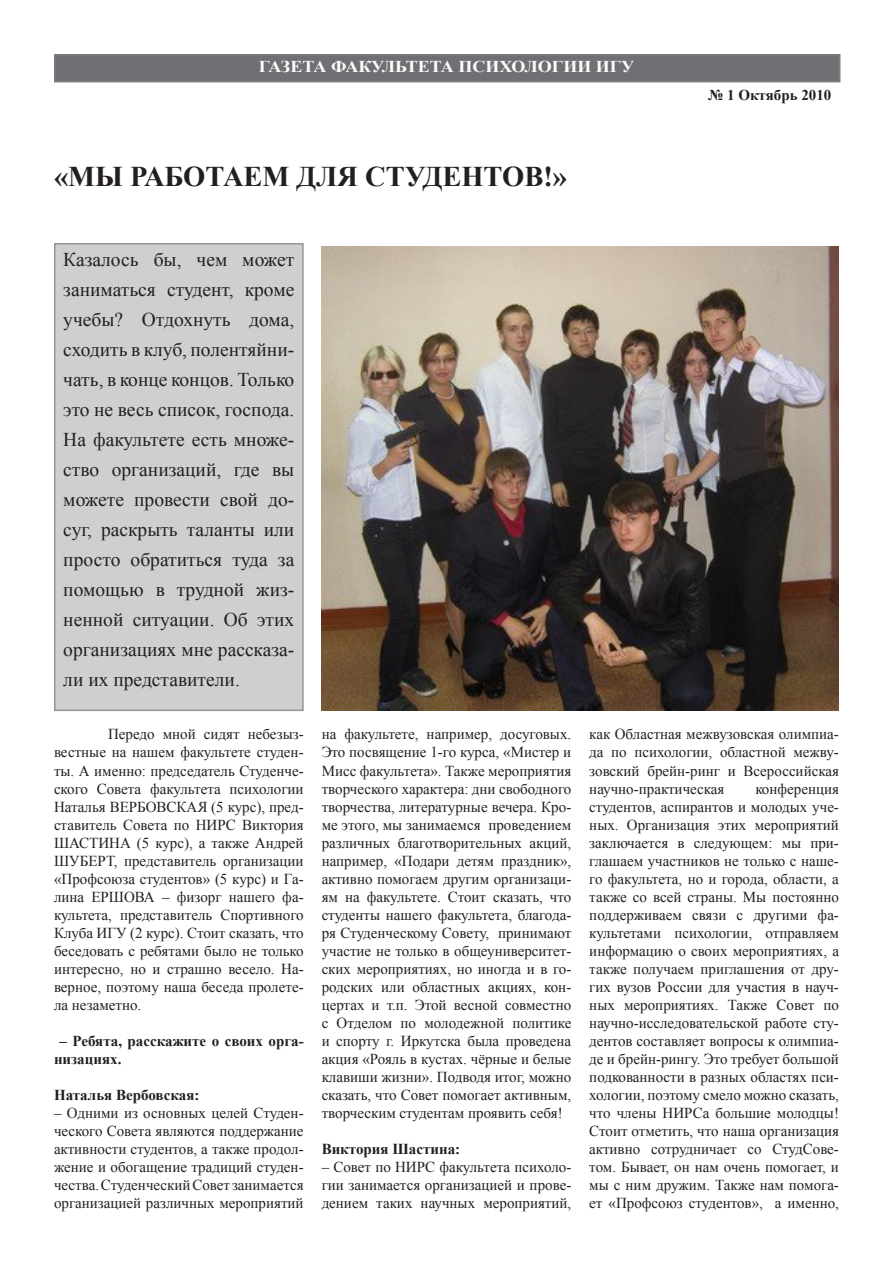
<style>
.page{position:relative;width:893px;height:1263px;background:#fff}
.page>*{position:absolute;margin:0;border:0;box-sizing:border-box;transform-origin:0 0}
.Заголовки{font:700 28.5px "Times New Roman";color:#231f20}
.Paragraph_Style_2{font:19.5px/30px "Times New Roman";color:#231f20;text-align:justify}
.t1{font:700 16.5px "Times New Roman";color:#fcfcfc;scale:1.09 1}
.Paragraph_Style_2-2{font:15.15px/18px "Times New Roman";color:#231f20;text-align:justify}
.Paragraph_Style_3{font:700 15.15px/18px "Times New Roman";color:#231f20}
.t2{font:700 15px "Times New Roman";color:#231f20}
</style>
<div class="page">
<div style="left:54px;top:54px;width:786px;height:28px;background:#6f7073;border:2px solid #7b7d80"></div>
<div style="left:54px;top:243px;width:250px;height:468px;background:#cecfd1;border:2px solid #939598"></div>
<img style="left:322px;top:246px;width:517px;height:465px">
<p class="t1" style="left:259px;top:55px;width:346px">ГАЗЕТА ФАКУЛЬТЕТА ПСИХОЛОГИИ ИГУ</p>
<p class="Заголовки" style="left:54px;top:157px;width:515px">«МЫ РАБОТАЕМ ДЛЯ СТУДЕНТОВ!»</p>
<p class="Paragraph_Style_2" style="left:63px;top:244px;width:233px">Казалось бы, чем может заниматься студент, кроме учебы? Отдохнуть дома, сходить в клуб, полентяйни&shy;чать, в конце концов. Только это не весь список, господа.<br>На факультете есть множе&shy;ство организаций, где вы можете провести свой до&shy;суг, раскрыть таланты или просто обратиться туда за помощью в трудной жиз&shy;ненной ситуации. Об этих организациях мне рассказа&shy;ли их представители.</p>
<p class="t2" style="left:708px;top:85px;width:125px">№ 1 Октябрь 2010</p>
<p class="Paragraph_Style_2-2" style="left:54px;top:725px;width:251px;text-indent:54px">Передо мной сидят небезыз&shy;вестные на нашем факультете студен&shy;ты. А именно: председатель Студенче&shy;ского Совета факультета психологии Наталья ВЕРБОВСКАЯ (5 курс), пред&shy;ставитель Совета по НИРС Виктория ШАСТИНА (5 курс), а также Андрей ШУБЕРТ, представитель организации «Профсоюза студентов» (5 курс) и Га&shy;лина ЕРШОВА – физорг нашего фа&shy;культета, представитель Спортивного Клуба ИГУ (2 курс). Стоит сказать, что беседовать с ребятами было не только интересно, но и страшно весело. На&shy;верное, поэтому наша беседа пролете&shy;ла незаметно.</p>
<p class="Paragraph_Style_3" style="left:54px;top:1031px;width:251px;text-indent:5px">– Ребята, расскажите о своих орга&shy;низациях.</p>
<p class="Paragraph_Style_3" style="left:54px;top:1085px;width:147px">Наталья Вербовская:</p>
<p class="Paragraph_Style_2-2" style="left:54px;top:1103px;width:251px">– Одними из основных целей Студен&shy;ческого Совета являются поддержание активности студентов, а также продол&shy;жение и обогащение традиций студен&shy;чества. Студенческий Совет занимается организацией различных мероприятий</p>
<p class="Paragraph_Style_2-2" style="left:322px;top:725px;width:251px">на факультете, например, досуговых.<br>Это посвящение 1-го курса, «Мистер и Мисс факультета». Также мероприятия творческого характера: дни свободного творчества, литературные вечера. Кро&shy;ме этого, мы занимаемся проведением различных благотворительных акций, например, «Подари детям праздник», активно помогаем другим организаци&shy;ям на факультете. Стоит сказать, что студенты нашего факультета, благода&shy;ря Студенческому Совету, принимают участие не только в общеуниверситет&shy;ских мероприятиях, но иногда и в го&shy;родских или областных акциях, кон&shy;цертах и т.п. Этой весной совместно с Отделом по молодежной политике и спорту г. Иркутска была проведена акция «Рояль в кустах. чёрные и белые клавиши жизни». Подводя итог, можно сказать, что Совет помогает активным, творческим студентам проявить себя!</p>
<p class="Paragraph_Style_3" style="left:322px;top:1139px;width:140px">Виктория Шастина:</p>
<p class="Paragraph_Style_2-2" style="left:322px;top:1157px;width:251px">– Совет по НИРС факультета психоло&shy;гии занимается организацией и прове&shy;дением таких научных мероприятий,</p>
<p class="Paragraph_Style_2-2" style="left:589px;top:725px;width:251px">как Областная межвузовская олимпиа&shy;да по психологии, областной межву&shy;зовский брейн-ринг и Всероссийская научно-практическая</p>
<p class="Paragraph_Style_2-2" style="left:589px;top:779px;width:251px;text-indent:166px">конференция студентов, аспирантов и молодых уче&shy;ных. Организация этих мероприятий заключается в следующем: мы при&shy;глашаем участников не только с наше&shy;го факультета, но и города, области, а также со всей страны. Мы постоянно поддерживаем связи с другими фа&shy;культетами психологии, отправляем информацию о своих мероприятиях, а также получаем приглашения от дру&shy;гих вузов России для участия в науч&shy;ных мероприятиях. Также Совет по научно-исследовательской работе сту&shy;дентов составляет вопросы к олимпиа&shy;де и брейн-рингу. Это требует большой подкованности в разных областях пси&shy;хологии, поэтому смело можно сказать, что члены НИРСа большие молодцы!<br>Стоит отметить, что наша организация активно сотрудничает со СтудСове&shy;том. Бывает, он нам очень помогает, и мы с ним дружим. Также нам помога&shy;ет «Профсоюз студентов», а именно,</p>
</div>
